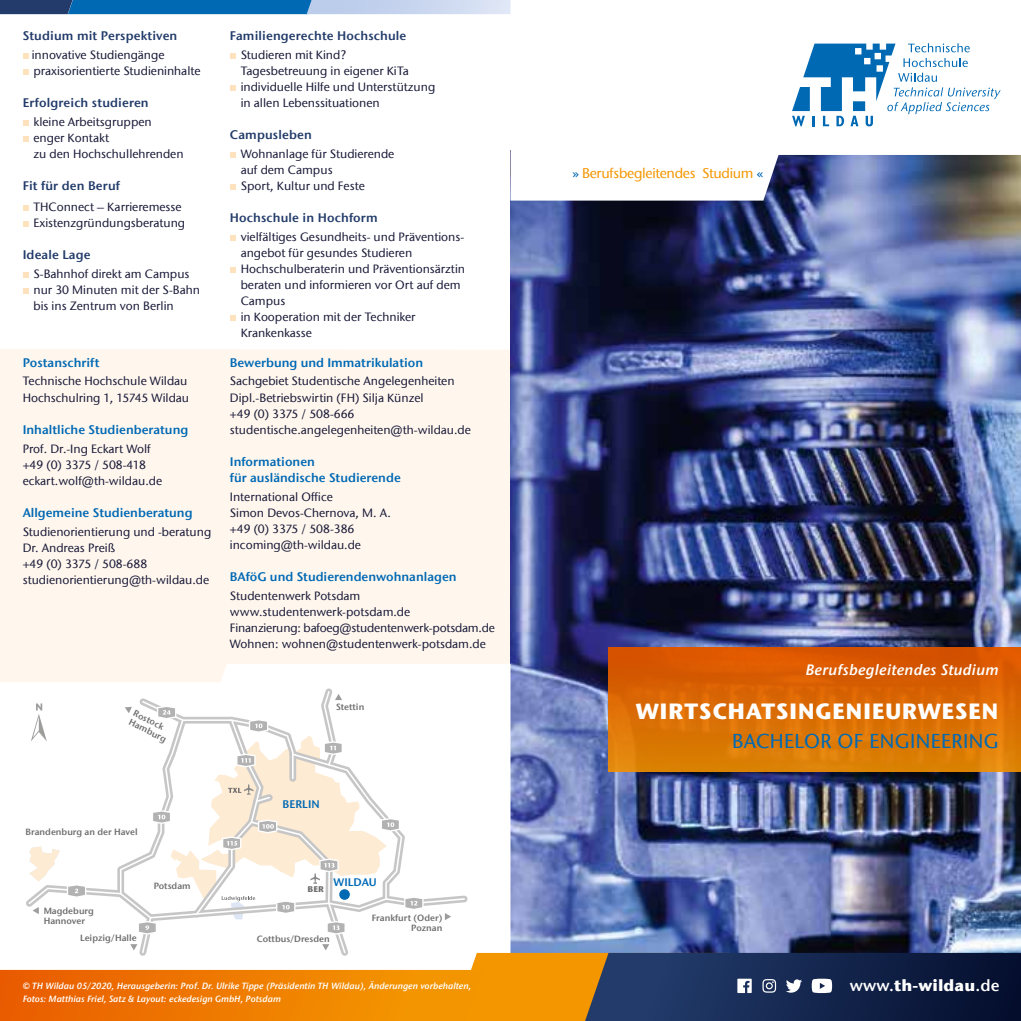
<style>
.page{position:relative;width:1021px;height:1021px;background:#fff}
.page>*{position:absolute;margin:0;border:0;box-sizing:border-box;transform-origin:0 0}
.t1{font:700 22px "ITC Stone Sans Com";letter-spacing:.02em;color:#fff}
.t2{font:500 20px "ITC Stone Sans Com";letter-spacing:.02em;color:#0069b4}
.t3{font:700 16px "ITC Stone Sans Com";letter-spacing:.005em;color:#fff}
.t4{font:italic 15px "ITC Stone Sans Com Semi";letter-spacing:.02em;color:#fff}
.t5{font:500 14px "ITC Stone Sans Com";letter-spacing:-.02em;color:#f49600}
.t6{font:12.4px/16.2px "ITC Stone Sans Com Semi";color:#0069b4}
.t7{font:12.4px "ITC Stone Sans Com Semi";letter-spacing:.01em;color:#223b6a}
.t8{font:500 12px/16px "ITC Stone Sans Com";color:#1a1b39}
.t9{font:11px "ITC Stone Sans Com Semi";letter-spacing:.01em;color:#0069b4}
.t10{font:italic 9px/12.6px "ITC Stone Sans Com Semi";color:#fff}
.t11{font:9px/10px "ITC Stone Sans Com Semi";color:#706f6f}
.t12{font:700 8.2px "ITC Stone Sans Com";color:#706f6f}
.s1{color:#0069b4}
.s2{font-family:"ITC Stone Sans Com Semi";font-weight:400}
</style>
<div class="page">
<div style="left:0;top:349px;width:510px;height:315px;background:#fff7ee"></div>
<img style="left:510px;top:200px;width:510px;height:488px">
<div style="left:0;top:664px;width:227px;height:18px;background:#fff7ee"></div>
<svg style="left:23px;top:53px;width:6px;height:6px"></svg>
<svg style="left:23px;top:69px;width:6px;height:6px"></svg>
<svg style="left:23px;top:120px;width:6px;height:6px"></svg>
<svg style="left:23px;top:136px;width:6px;height:6px"></svg>
<svg style="left:23px;top:205px;width:6px;height:6px"></svg>
<svg style="left:23px;top:221px;width:6px;height:6px"></svg>
<svg style="left:23px;top:272px;width:6px;height:6px"></svg>
<svg style="left:23px;top:288px;width:6px;height:6px"></svg>
<svg style="left:230px;top:53px;width:6px;height:6px"></svg>
<svg style="left:230px;top:85px;width:6px;height:6px"></svg>
<svg style="left:230px;top:152px;width:6px;height:6px"></svg>
<svg style="left:230px;top:184px;width:6px;height:6px"></svg>
<svg style="left:230px;top:235px;width:6px;height:6px"></svg>
<svg style="left:230px;top:267px;width:6px;height:6px"></svg>
<svg style="left:230px;top:315px;width:6px;height:6px"></svg>
<div style="left:608px;top:646px;width:412px;height:125px;background:linear-gradient(to right,#d95901,#d85901)"></div>
<svg style="left:0;top:0;width:510px;height:14px"></svg>
<svg style="left:510px;top:0;width:510px;height:200px"></svg>
<img style="left:0;top:688px;width:1020px;height:332px">
<svg style="left:792px;top:43px;width:208px;height:83px"></svg>
<p class="t7" style="left:23px;top:28px;width:156px">Studium mit Perspektiven</p>
<p class="t8" style="left:32px;top:47px;width:170px">innovative Studiengänge praxisorientierte Studieninhalte</p>
<p class="t7" style="left:23px;top:95px;width:128px">Erfolgreich studieren</p>
<p class="t8" style="left:33px;top:114px;width:152px">kleine Arbeitsgruppen enger Kontakt<br>zu den Hochschullehrenden</p>
<p class="t7" style="left:23px;top:178px;width:99px">Fit für den Beruf</p>
<p class="t8" style="left:33px;top:199px;width:153px">THConnect – Karrieremesse<br>Existenzgründungsberatung</p>
<p class="t7" style="left:23px;top:247px;width:69px">Ideale Lage</p>
<p class="t8" style="left:33px;top:265px;width:168px">S-Bahnhof direkt am Campus nur 30 Minuten mit der S-Bahn bis ins Zentrum von Berlin</p>
<p class="t6" style="left:23px;top:354px;width:78px">Postanschrift</p>
<p class="t8" style="left:23px;top:373px;width:168px">Technische Hochschule Wildau<br>Hochschulring 1, 15745 Wildau</p>
<p class="t6" style="left:23px;top:421px;width:167px">Inhaltliche Studienberatung</p>
<p class="t8" style="left:23px;top:440px;width:141px">Prof. Dr.-Ing Eckart Wolf +49 (0) 3375 / 508-418 eckart.wolf@th-wildau.de</p>
<p class="t6" style="left:23px;top:504px;width:171px">Allgemeine Studienberatung</p>
<p class="t8" style="left:23px;top:524px;width:190px">Studienorientierung und -beratung<br>Dr. Andreas Preiß<br>+49 (0) 3375 / 508-688 studienorientierung@th-wildau.de</p>
<p class="t7" style="left:230px;top:28px;width:178px">Familiengerechte Hochschule</p>
<p class="t8" style="left:241px;top:47px;width:196px">Studieren mit Kind?<br>Tagesbetreuung in eigener KiTa individuelle Hilfe und Unterstützung in allen Lebenssituationen</p>
<p class="t7" style="left:230px;top:127px;width:83px">Campusleben</p>
<p class="t8" style="left:241px;top:146px;width:155px">Wohnanlage für Studierende auf dem Campus<br>Sport, Kultur und Feste</p>
<p class="t7" style="left:230px;top:210px;width:149px">Hochschule in Hochform</p>
<p class="t8" style="left:241px;top:229px;width:226px">vielfältiges Gesundheits- und Präventions&shy;angebot für gesundes Studieren<br>Hochschulberaterin und Präventionsärztin beraten und informieren vor Ort auf dem<br>Campus<br>in Kooperation mit der Techniker<br>Krankenkasse</p>
<p class="t6" style="left:230px;top:354px;width:195px">Bewerbung und Immatrikulation</p>
<p class="t8" style="left:230px;top:373px;width:242px">Sachgebiet Studentische Angelegenheiten Dipl.-Betriebswirtin (FH) Silja Künzel<br>+49 (0) 3375 / 508-666 studentische.angelegenheiten@th-wildau.de</p>
<p class="t6" style="left:230px;top:453px;width:172px">Informationen<br>für ausländische Studierende</p>
<p class="t8" style="left:230px;top:488px;width:162px">International Office<br>Simon Devos-Chernova, M. A. +49 (0) 3375 / 508-386 incoming@th-wildau.de</p>
<p class="t6" style="left:230px;top:568px;width:228px">BAföG und Studierendenwohnanlagen</p>
<p class="t8" style="left:230px;top:587px;width:266px">Studentenwerk Potsdam www.studentenwerk-potsdam.de<br>Finanzierung: bafoeg@studentenwerk-potsdam.de Wohnen: wohnen@studentenwerk-potsdam.de</p>
<p class="t11" style="left:136px;top:708px;width:42px;rotate:26deg">Rostock<br>Hamburg</p>
<p class="t11" style="left:336px;top:702px;width:30px">Stettin</p>
<p class="t11" style="left:26px;top:826px;width:114px">Brandenburg an der Havel</p>
<p class="t11" style="left:44px;top:905px;width:52px">Magdeburg<br>Hannover</p>
<p class="t11" style="left:80px;top:933px;width:58px">Leipzig/Halle</p>
<p class="t11" style="left:154px;top:881px;width:39px">Potsdam</p>
<p class="t9" style="left:282px;top:797px;width:39px">BERLIN</p>
<p class="t12" style="left:307px;top:883px;width:18px">BER</p>
<p class="t9" style="left:333px;top:875px;width:45px">WILDAU</p>
<p class="t11" style="left:372px;top:912px;width:72px;text-align:right">Frankfurt (Oder)<br>Poznan</p>
<p class="t11" style="left:257px;top:933px;width:75px">Cottbus/Dresden</p>
<p class="t5" style="left:572px;top:165px;width:193px"><span class="s1">»</span> Berufsbegleitendes Studium <span class="s1">«</span></p>
<p class="t4" style="left:805px;top:660px;width:195px">Berufsbegleitendes Studium</p>
<h1 class="t1" style="left:636px;top:697px;width:364px">WIRTSCHATSINGENIEURWESEN</h1>
<h2 class="t2" style="left:732px;top:728px;width:268px">BACHELOR OF ENGINEERING</h2>
<p class="t10" style="left:23px;top:979px;width:450px">© TH Wildau 05/2020, Herausgeberin: Prof. Dr. Ulrike Tippe (Präsidentin TH Wildau), Änderungen vorbehalten,<br>Fotos: Matthias Friel, Satz &amp; Layout: eckedesign GmbH, Potsdam</p>
<h3 class="t3" style="left:850px;top:975px;width:151px"><span class="s2">www.</span>th-wildau<span class="s2">.de</span></h3>
</div>
